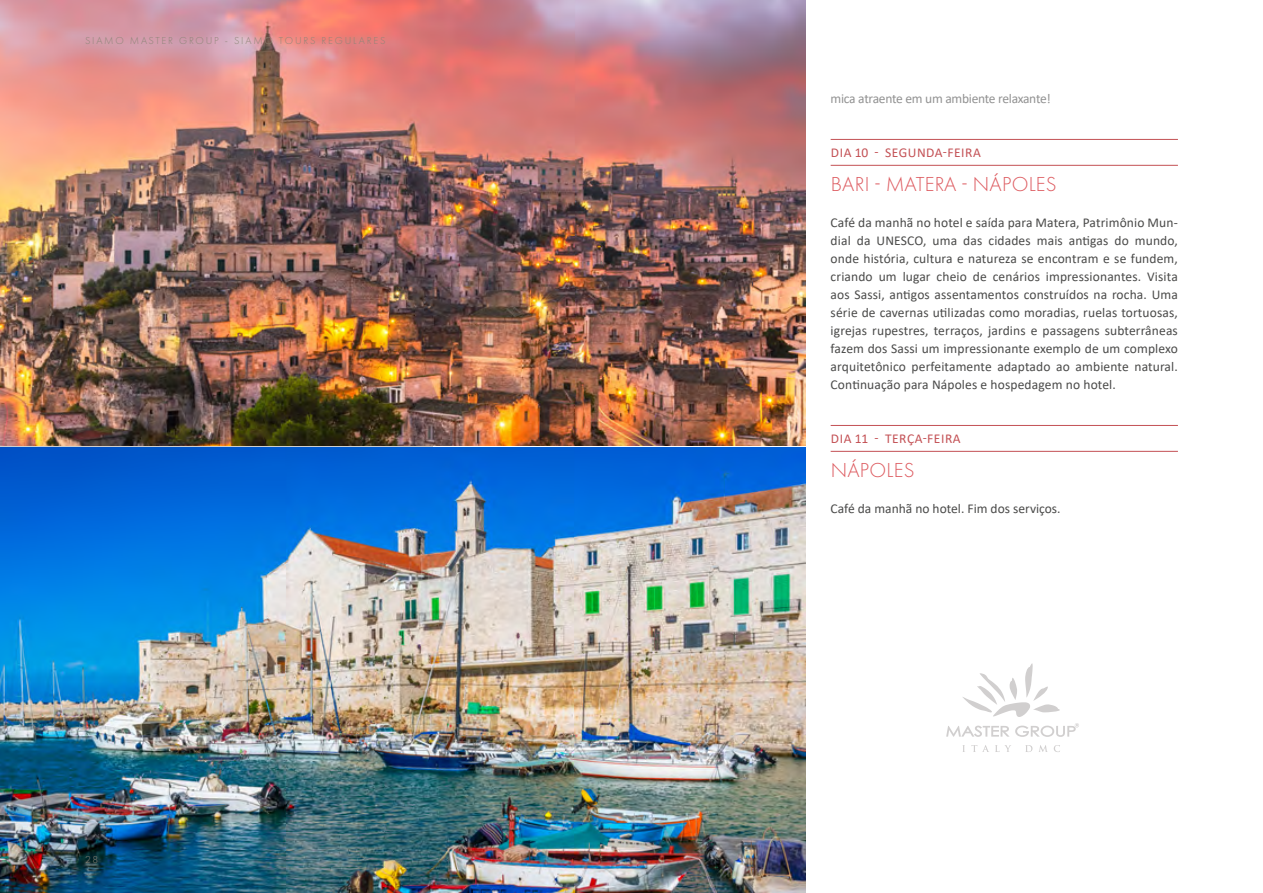
<style>
.page{position:relative;width:1263px;height:893px;background:#fff}
.page>*{position:absolute;margin:0;border:0;box-sizing:border-box;transform-origin:0 0}
.t1{font:300 21px "Futura PT";letter-spacing:.01em;color:#dd5a5f}
.t2{font:13.5px/18px "Calibri";letter-spacing:.005em;color:#4a4a49;text-align:justify}
.t3{font:13.5px "Calibri";letter-spacing:.04em;color:#c35054}
.t4{font:13.5px "Calibri";letter-spacing:-.02em;color:#929292}
.t5{font:300 10.5px "Futura PT";letter-spacing:.17em;color:#8d8577}
</style>
<div class="page">
<hr style="left:831px;top:139px;width:347px;height:1px;background:#c35054">
<hr style="left:831px;top:165px;width:347px;height:1px;background:#c35054">
<hr style="left:831px;top:425px;width:347px;height:1px;background:#c35054">
<hr style="left:831px;top:451px;width:347px;height:1px;background:#c35054">
<img style="left:0;top:448px;width:805px;height:445px">
<img style="left:0;top:0;width:805px;height:446px">
<svg style="left:963px;top:663px;width:97px;height:54px"></svg>
<svg style="left:1015px;top:723px;width:64px;height:14px"></svg>
<svg style="left:946px;top:726px;width:63px;height:11px"></svg>
<svg style="left:963px;top:745px;width:2px;height:7px"></svg>
<svg style="left:971px;top:745px;width:18px;height:7px"></svg>
<svg style="left:995px;top:745px;width:16px;height:7px"></svg>
<svg style="left:1025px;top:745px;width:7px;height:7px"></svg>
<svg style="left:1039px;top:745px;width:9px;height:7px"></svg>
<svg style="left:1054px;top:745px;width:6px;height:7px"></svg>
<p class="t5" style="left:85px;top:34px;width:302px">SIAMO MASTER GROUP - SIAMO TOURS REGULARES</p>
<p class="t5" style="left:85px;top:853px;width:15px">28</p>
<p class="t4" style="left:831px;top:89px;width:222px">mica atraente em um ambiente relaxante!</p>
<p class="t3" style="left:831px;top:143px;width:151px">DIA 10 - SEGUNDA-FEIRA</p>
<h1 class="t1" style="left:831px;top:172px;width:227px">BARI - MATERA - NÁPOLES</h1>
<p class="t2" style="left:831px;top:213px;width:349px">Café da manhã no hotel e saída para Matera, Patrimônio Mun&shy;dial da UNESCO, uma das cidades mais antigas do mundo, onde história, cultura e natureza se encontram e se fundem, criando um lugar cheio de cenários impressionantes. Visita aos Sassi, antigos assentamentos construídos na rocha. Uma série de cavernas utilizadas como moradias, ruelas tortuosas, igrejas rupestres, terraços, jardins e passagens subterrâneas fazem dos Sassi um impressionante exemplo de um complexo arquitetônico perfeitamente adaptado ao ambiente natural.<br>Continuação para Nápoles e hospedagem no hotel.</p>
<p class="t3" style="left:831px;top:429px;width:131px">DIA 11 - TERÇA-FEIRA</p>
<h1 class="t1" style="left:831px;top:458px;width:85px">NÁPOLES</h1>
<p class="t2" style="left:831px;top:499px;width:231px">Café da manhã no hotel. Fim dos serviços.</p>
</div>
